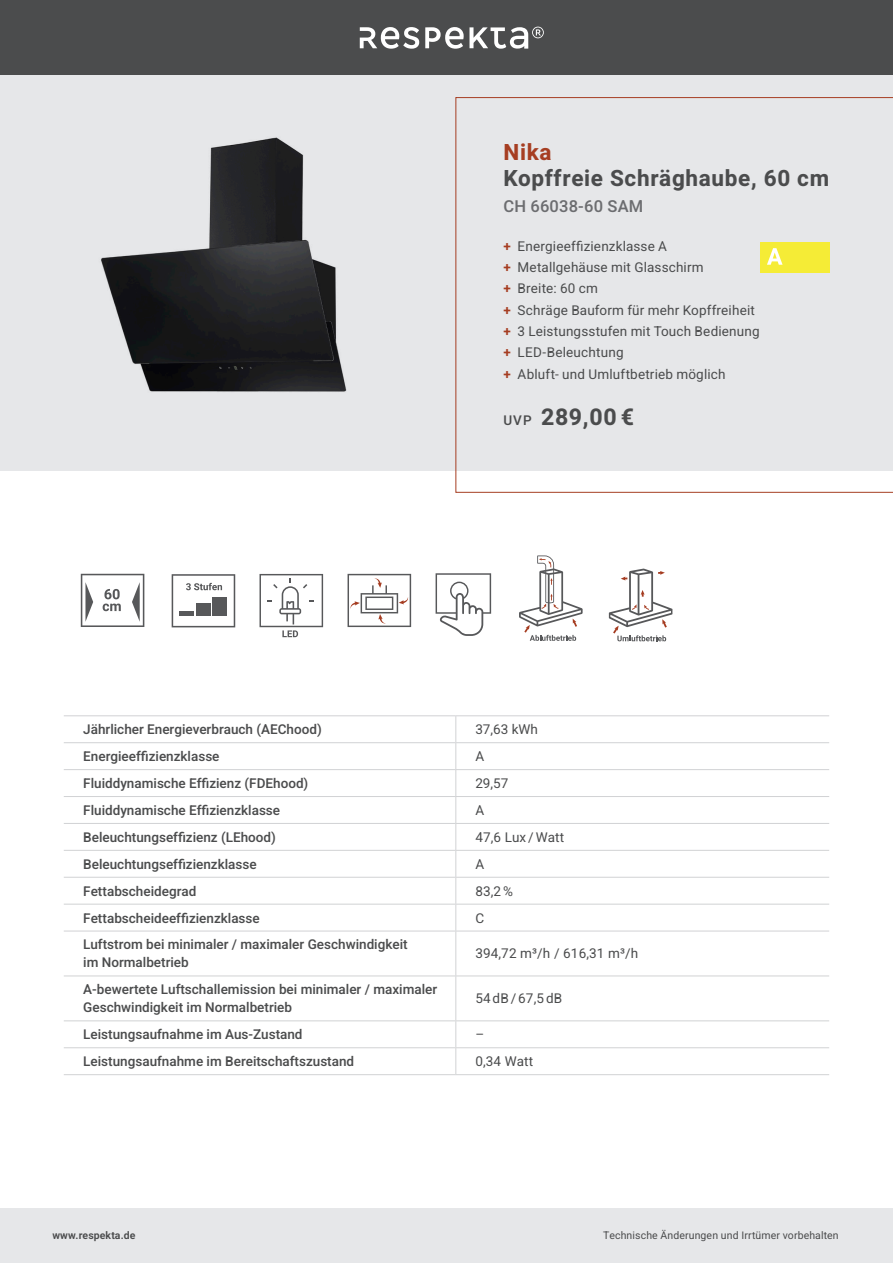
<style>
.page{position:relative;width:893px;height:1263px;background:#fff}
.page>*{position:absolute;margin:0;border:0;box-sizing:border-box;transform-origin:0 0}
.t1{font:700 23.1px "Heebo";color:#4b4c4d}
.t2{font:700 22.5px "Heebo";letter-spacing:.03em;color:#4b4c4d}
.t3{font:700 22.5px "Heebo";color:#a63e22}
.t4{font:500 16.5px "Heebo";letter-spacing:.01em;color:#6c6d70}
.t5{font:500 13.5px "Heebo";color:#4b4c4d}
.Absatzformat_2{font:13.5px "Heebo";letter-spacing:.01em;color:#4b4c4d}
.t6{font:10.5px "Heebo";letter-spacing:.01em;color:#4b4c4d}
.t7{font:600 10.5px "Heebo";letter-spacing:.01em;color:#4b4c4d}
.s1{font-weight:600;color:#a63e22}
.s2{font-weight:500;font-size:13.5px}
</style>
<div class="page">
<div style="left:0;top:0;width:893px;height:75px;background:#4b4c4d"></div>
<div style="left:0;top:1208px;width:893px;height:55px;background:#e6e7e9"></div>
<svg style="left:360px;top:27px;width:59px;height:22px"></svg>
<svg style="left:425px;top:27px;width:119px;height:22px"></svg>
<div style="left:0;top:75px;width:893px;height:396px;background:#e6e7e9"></div>
<svg style="left:455px;top:97px;width:438px;height:396px"></svg>
<img style="left:101px;top:137px;width:246px;height:255px">
<hr style="left:64px;top:769px;width:392px;height:1px;background:#d1d2d4">
<hr style="left:456px;top:769px;width:373px;height:1px;background:#d1d2d4">
<hr style="left:64px;top:796px;width:392px;height:1px;background:#d1d2d4">
<hr style="left:456px;top:796px;width:373px;height:1px;background:#d1d2d4">
<svg style="left:455px;top:716px;width:1px;height:215px"></svg>
<hr style="left:455px;top:931px;width:1px;height:44px;background:#d1d2d4">
<hr style="left:455px;top:976px;width:1px;height:44px;background:#d1d2d4">
<svg style="left:455px;top:1021px;width:1px;height:53px"></svg>
<hr style="left:64px;top:823px;width:392px;height:1px;background:#d1d2d4">
<hr style="left:456px;top:823px;width:373px;height:1px;background:#d1d2d4">
<hr style="left:64px;top:850px;width:392px;height:1px;background:#d1d2d4">
<hr style="left:456px;top:850px;width:373px;height:1px;background:#d1d2d4">
<hr style="left:64px;top:877px;width:392px;height:1px;background:#d1d2d4">
<hr style="left:456px;top:877px;width:373px;height:1px;background:#d1d2d4">
<hr style="left:64px;top:904px;width:392px;height:1px;background:#d1d2d4">
<hr style="left:456px;top:904px;width:373px;height:1px;background:#d1d2d4">
<hr style="left:64px;top:931px;width:392px;height:1px;background:#d1d2d4">
<hr style="left:456px;top:931px;width:373px;height:1px;background:#d1d2d4">
<hr style="left:64px;top:975px;width:392px;height:1px;background:#d1d2d4">
<hr style="left:456px;top:975px;width:373px;height:1px;background:#d1d2d4">
<hr style="left:64px;top:1020px;width:392px;height:1px;background:#d1d2d4">
<hr style="left:456px;top:1020px;width:373px;height:1px;background:#d1d2d4">
<hr style="left:64px;top:1047px;width:392px;height:1px;background:#d1d2d4">
<hr style="left:456px;top:1047px;width:373px;height:1px;background:#d1d2d4">
<hr style="left:64px;top:715px;width:392px;height:1px;background:#d1d2d4">
<hr style="left:456px;top:715px;width:373px;height:1px;background:#d1d2d4">
<hr style="left:64px;top:742px;width:392px;height:1px;background:#d1d2d4">
<hr style="left:456px;top:742px;width:373px;height:1px;background:#d1d2d4">
<hr style="left:64px;top:1074px;width:392px;height:1px;background:#d1d2d4">
<hr style="left:456px;top:1074px;width:373px;height:1px;background:#d1d2d4">
<div style="left:760px;top:242px;width:69px;height:31px;background:#f5ec36"></div>
<svg style="left:767px;top:248px;width:16px;height:17px"></svg>
<svg style="left:81px;top:574px;width:63px;height:53px"></svg>
<svg style="left:172px;top:574px;width:63px;height:53px"></svg>
<div style="left:180px;top:611px;width:14px;height:5px;background:#57585a"></div>
<div style="left:196px;top:604px;width:15px;height:12px;background:#57585a"></div>
<div style="left:213px;top:597px;width:14px;height:19px;background:#57585a"></div>
<svg style="left:348px;top:574px;width:63px;height:53px"></svg>
<svg style="left:259px;top:574px;width:64px;height:63px"></svg>
<svg style="left:519px;top:555px;width:64px;height:86px"></svg>
<svg style="left:609px;top:569px;width:63px;height:72px"></svg>
<svg style="left:436px;top:573px;width:55px;height:63px"></svg>
<p class="t3" style="left:503px;top:136px;width:50px">Nika</p>
<p class="t2" style="left:503px;top:162px;width:327px">Kopffreie Schräghaube, 60 cm</p>
<p class="t4" style="left:503px;top:195px;width:141px">CH 66038-60 SAM</p>
<p class="Absatzformat_2" style="left:503px;top:236px;width:165px"><span class="s1">+</span> Energieeffizienzklasse A</p>
<p class="Absatzformat_2" style="left:503px;top:258px;width:202px"><span class="s1">+</span> Metallgehäuse mit Glasschirm</p>
<p class="Absatzformat_2" style="left:503px;top:279px;width:96px"><span class="s1">+</span> Breite: 60 cm</p>
<p class="Absatzformat_2" style="left:503px;top:300px;width:253px"><span class="s1">+</span> Schräge Bauform für mehr Kopffreiheit</p>
<p class="Absatzformat_2" style="left:503px;top:322px;width:258px"><span class="s1">+</span> 3 Leistungsstufen mit Touch Bedienung</p>
<p class="Absatzformat_2" style="left:503px;top:343px;width:122px"><span class="s1">+</span> LED-Beleuchtung</p>
<p class="Absatzformat_2" style="left:503px;top:365px;width:224px"><span class="s1">+</span> Abluft- und Umluftbetrieb möglich</p>
<p class="t1" style="left:503px;top:400px;width:132px"><span class="s2">UVP</span> 289,00 €</p>
<p class="t5" style="left:83px;top:720px;width:240px">Jährlicher Energieverbrauch (AEChood)</p>
<p class="Absatzformat_2" style="left:475px;top:720px;width:64px">37,63 kWh</p>
<p class="t5" style="left:83px;top:747px;width:138px">Energieeffizienzklasse</p>
<p class="Absatzformat_2" style="left:475px;top:747px;width:10px">A</p>
<p class="t5" style="left:83px;top:774px;width:227px">Fluiddynamische Effizienz (FDEhood)</p>
<p class="Absatzformat_2" style="left:475px;top:774px;width:35px">29,57</p>
<p class="t5" style="left:83px;top:801px;width:198px">Fluiddynamische Effizienzklasse</p>
<p class="Absatzformat_2" style="left:475px;top:801px;width:10px">A</p>
<p class="t5" style="left:83px;top:828px;width:194px">Beleuchtungseffizienz (LEhood)</p>
<p class="Absatzformat_2" style="left:475px;top:828px;width:90px">47,6 Lux /Watt</p>
<p class="t5" style="left:83px;top:854px;width:175px">Beleuchtungseffizienzklasse</p>
<p class="Absatzformat_2" style="left:475px;top:854px;width:10px">A</p>
<p class="t5" style="left:83px;top:881px;width:115px">Fettabscheidegrad</p>
<p class="Absatzformat_2" style="left:475px;top:881px;width:39px">83,2%</p>
<p class="t5" style="left:83px;top:908px;width:178px">Fettabscheideeffizienzklasse</p>
<p class="Absatzformat_2" style="left:475px;top:908px;width:10px">C</p>
<p class="t5" style="left:83px;top:935px;width:326px">Luftstrom bei minimaler / maximaler Geschwindigkeit</p>
<p class="t5" style="left:83px;top:953px;width:107px">im Normalbetrieb</p>
<p class="Absatzformat_2" style="left:475px;top:944px;width:164px">394,72 m³/h / 616,31 m³/h</p>
<p class="t5" style="left:83px;top:980px;width:355px">A-bewertete Luftschallemission bei minimaler / maximaler</p>
<p class="t5" style="left:83px;top:998px;width:210px">Geschwindigkeit im Normalbetrieb</p>
<p class="Absatzformat_2" style="left:475px;top:989px;width:88px">54 dB/ 67,5 dB</p>
<p class="t5" style="left:83px;top:1025px;width:221px">Leistungsaufnahme im Aus-Zustand</p>
<p class="Absatzformat_2" style="left:475px;top:1025px;width:10px">–</p>
<p class="t5" style="left:83px;top:1052px;width:272px">Leistungsaufnahme im Bereitschaftszustand</p>
<p class="Absatzformat_2" style="left:475px;top:1052px;width:59px">0,34 Watt</p>
<p class="t7" style="left:52px;top:1228px;width:85px">www.respekta.de</p>
<p class="t6" style="left:603px;top:1228px;width:237px">Technische Änderungen und Irrtümer vorbehalten</p>
</div>
